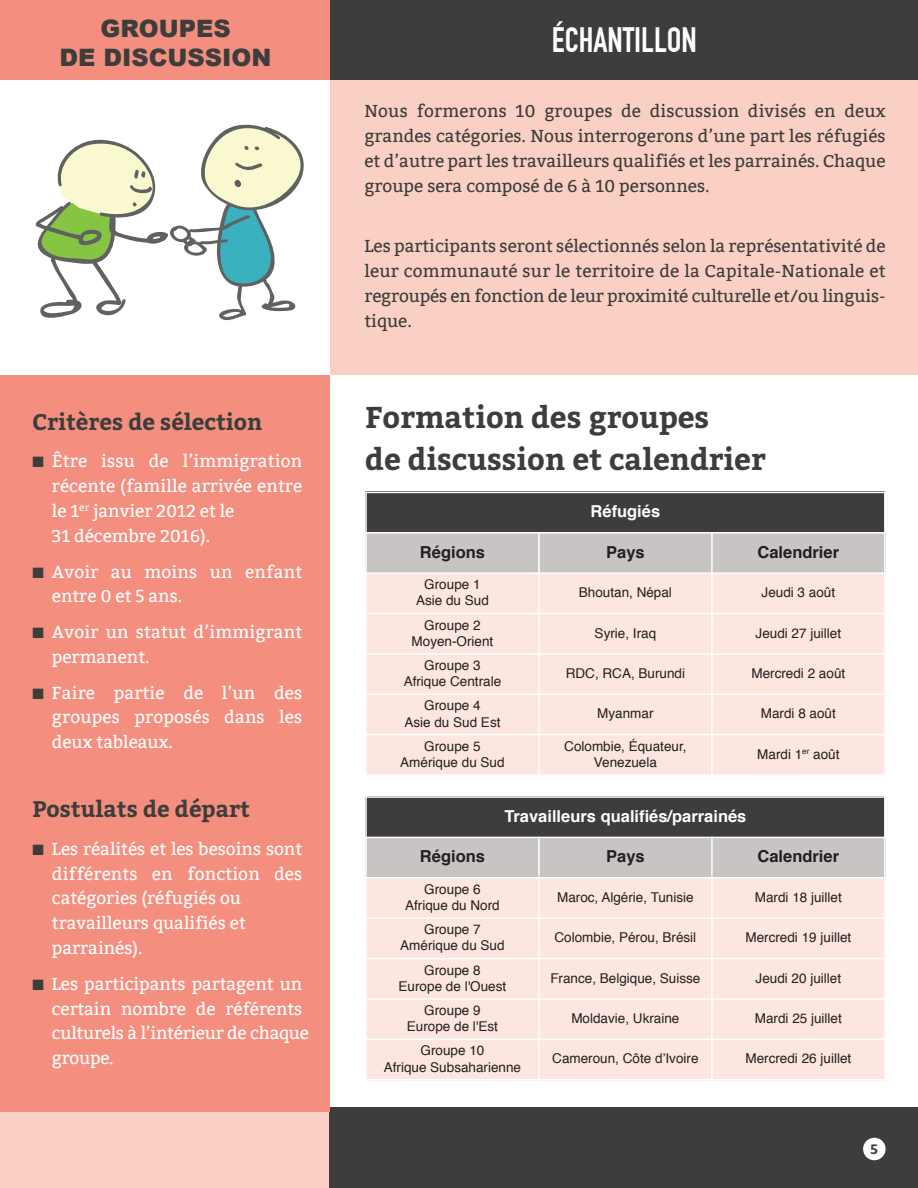
<style>
.page{position:relative;width:918px;height:1188px;background:#fff}
.page>*{position:absolute;margin:0;border:0;box-sizing:border-box;transform-origin:0 0}
.t1{font:700 34.5px "DIN Condensed";color:#fff}
.t2{font:700 30px/42px "Bitter";color:#3d3d3b}
.t3{font:900 24px/28.8px "Arial";color:#3d3d3b;text-align:center}
.t4{font:700 22.5px "Bitter";color:#3d3d3b}
.t5{font:17.25px/24.9px "Bitter";color:#fff}
.t6{font:17.25px/24.9px "Bitter";color:#3d3d3b;text-align:justify}
.t7{font:700 16.5px "Helvetica";color:#231f20}
.t8{font:700 16.5px "Helvetica";color:#fff}
.t9{font:13.5px/16.2px "Helvetica";color:#231f20;text-align:center}
.t10{font:700 13.5px "Bitter";color:#3d3d3b}
.s1{color:#3d3d3b}
</style>
<div class="page">
<div style="left:330px;top:73px;width:588px;height:302px;background:#fbd0c4"></div>
<div style="left:0;top:0;width:330px;height:80px;background:#f48f7f"></div>
<div style="left:330px;top:0;width:588px;height:80px;background:#3d3d3b"></div>
<div style="left:0;top:1108px;width:330px;height:80px;background:#fbd0c4"></div>
<div style="left:330px;top:1108px;width:588px;height:80px;background:#3d3d3b"></div>
<div style="left:863px;top:1138px;width:23px;height:22px;background:#fff;border-radius:50%"></div>
<div style="left:0;top:375px;width:330px;height:737px;background:#f48f7f"></div>
<div style="left:365px;top:492px;width:520px;height:41px;background:#3d3d3b"></div>
<div style="left:365px;top:533px;width:174px;height:40px;background:#c7c4c3"></div>
<div style="left:539px;top:533px;width:173px;height:40px;background:#c7c4c3"></div>
<div style="left:712px;top:533px;width:174px;height:40px;background:#c7c4c3"></div>
<div style="left:365px;top:573px;width:174px;height:41px;background:#fde6df"></div>
<div style="left:539px;top:573px;width:173px;height:41px;background:#fde6df"></div>
<div style="left:712px;top:573px;width:174px;height:41px;background:#fde6df"></div>
<div style="left:365px;top:614px;width:174px;height:40px;background:#fde6df"></div>
<div style="left:539px;top:614px;width:173px;height:40px;background:#fde6df"></div>
<div style="left:712px;top:614px;width:174px;height:40px;background:#fde6df"></div>
<div style="left:365px;top:654px;width:174px;height:40px;background:#fde6df"></div>
<div style="left:539px;top:654px;width:173px;height:40px;background:#fde6df"></div>
<div style="left:712px;top:654px;width:174px;height:40px;background:#fde6df"></div>
<div style="left:365px;top:694px;width:174px;height:41px;background:#fde6df"></div>
<div style="left:539px;top:694px;width:173px;height:41px;background:#fde6df"></div>
<div style="left:712px;top:694px;width:174px;height:41px;background:#fde6df"></div>
<div style="left:365px;top:735px;width:174px;height:41px;background:#fde6df"></div>
<div style="left:539px;top:735px;width:173px;height:41px;background:#fde6df"></div>
<div style="left:712px;top:735px;width:174px;height:41px;background:#fde6df"></div>
<hr style="left:365px;top:492px;width:2px;height:284px;background:#fff">
<hr style="left:538px;top:532px;width:2px;height:244px;background:#fff">
<hr style="left:711px;top:532px;width:2px;height:244px;background:#fff">
<hr style="left:884px;top:492px;width:2px;height:284px;background:#fff">
<hr style="left:365px;top:492px;width:521px;height:1px;background:#fff">
<hr style="left:365px;top:532px;width:521px;height:2px;background:#fff">
<hr style="left:365px;top:572px;width:521px;height:2px;background:#fff">
<hr style="left:365px;top:613px;width:521px;height:1px;background:#fff">
<hr style="left:365px;top:653px;width:521px;height:2px;background:#fff">
<hr style="left:365px;top:694px;width:521px;height:1px;background:#fff">
<hr style="left:365px;top:734px;width:521px;height:1px;background:#fff">
<hr style="left:365px;top:774px;width:521px;height:2px;background:#fff">
<div style="left:365px;top:796px;width:520px;height:41px;background:#3d3d3b"></div>
<div style="left:365px;top:837px;width:174px;height:41px;background:#c7c4c3"></div>
<div style="left:539px;top:837px;width:173px;height:41px;background:#c7c4c3"></div>
<div style="left:712px;top:837px;width:174px;height:41px;background:#c7c4c3"></div>
<div style="left:365px;top:878px;width:174px;height:40px;background:#fde6df"></div>
<div style="left:539px;top:878px;width:173px;height:40px;background:#fde6df"></div>
<div style="left:712px;top:878px;width:174px;height:40px;background:#fde6df"></div>
<div style="left:365px;top:918px;width:174px;height:41px;background:#fde6df"></div>
<div style="left:539px;top:918px;width:173px;height:41px;background:#fde6df"></div>
<div style="left:712px;top:918px;width:174px;height:41px;background:#fde6df"></div>
<div style="left:365px;top:959px;width:174px;height:40px;background:#fde6df"></div>
<div style="left:539px;top:959px;width:173px;height:40px;background:#fde6df"></div>
<div style="left:712px;top:959px;width:174px;height:40px;background:#fde6df"></div>
<div style="left:365px;top:999px;width:174px;height:40px;background:#fde6df"></div>
<div style="left:539px;top:999px;width:173px;height:40px;background:#fde6df"></div>
<div style="left:712px;top:999px;width:174px;height:40px;background:#fde6df"></div>
<div style="left:365px;top:1039px;width:174px;height:41px;background:#fde6df"></div>
<div style="left:539px;top:1039px;width:173px;height:41px;background:#fde6df"></div>
<div style="left:712px;top:1039px;width:174px;height:41px;background:#fde6df"></div>
<hr style="left:365px;top:796px;width:2px;height:284px;background:#fff">
<hr style="left:538px;top:837px;width:2px;height:243px;background:#fff">
<hr style="left:711px;top:837px;width:2px;height:243px;background:#fff">
<hr style="left:884px;top:796px;width:2px;height:284px;background:#fff">
<hr style="left:365px;top:796px;width:521px;height:2px;background:#fff">
<hr style="left:365px;top:837px;width:521px;height:1px;background:#fff">
<hr style="left:365px;top:877px;width:521px;height:2px;background:#fff">
<hr style="left:365px;top:917px;width:521px;height:2px;background:#fff">
<hr style="left:365px;top:958px;width:521px;height:1px;background:#fff">
<hr style="left:365px;top:998px;width:521px;height:2px;background:#fff">
<hr style="left:365px;top:1039px;width:521px;height:1px;background:#fff">
<hr style="left:365px;top:1079px;width:521px;height:1px;background:#fff">
<svg style="left:36px;top:125px;width:268px;height:195px"></svg>
<h3 class="t3" style="left:60px;top:14px;width:213px">GROUPES<br>DE DISCUSSION</h3>
<h3 class="t4" style="left:32px;top:405px;width:232px">Critères de sélection</h3>
<p class="t5" style="left:52px;top:449px;width:252px;text-indent:-19px"><span class="s1">■</span> Être issu de l’immigration récente (famille arrivée entre le 1<sup>er</sup> janvier 2012 et le<br>31 décembre 2016).</p>
<p class="t5" style="left:52px;top:559px;width:252px;text-indent:-19px"><span class="s1">■</span> Avoir au moins un enfant entre 0 et 5 ans.</p>
<p class="t5" style="left:52px;top:620px;width:252px;text-indent:-20px"><span class="s1">■</span> Avoir un statut d’immigrant permanent.</p>
<p class="t5" style="left:52px;top:680px;width:252px;text-align:justify;text-indent:-19px"><span class="s1">■</span> Faire partie de l’un des groupes proposés dans les deux tableaux.</p>
<h3 class="t4" style="left:32px;top:792px;width:219px">Postulats de départ</h3>
<p class="t5" style="left:52px;top:837px;width:252px;text-indent:-20px"><span class="s1">■</span> Les réalités et les besoins sont différents en fonction des catégories (réfugiés ou travailleurs qualifiés et parrainés).</p>
<p class="t5" style="left:52px;top:972px;width:259px;text-indent:-19px"><span class="s1">■</span> Les participants partagent un certain nombre de référents culturels à l’intérieur de chaque groupe.</p>
<h1 class="t1" style="left:552px;top:28px;width:146px">ÉCHANTILLON</h1>
<p class="t6" style="left:364px;top:99px;width:523px">Nous formerons 10 groupes de discussion divisés en deux grandes catégories. Nous interrogerons d’une part les réfugiés et d’autre part les travailleurs qualifiés et les parrainés. Chaque groupe sera composé de 6 à 10 personnes.</p>
<p class="t6" style="left:364px;top:234px;width:523px">Les participants seront sélectionnés selon la représentativité de leur communauté sur le territoire de la Capitale-Nationale et regroupés en fonction de leur proximité culturelle et/ou linguis&shy;tique.</p>
<h2 class="t2" style="left:365px;top:394px;width:402px">Formation des groupes<br>de discussion et calendrier</h2>
<p class="t8" style="left:591px;top:505px;width:71px">Réfugiés</p>
<p class="t7" style="left:420px;top:545px;width:67px">Régions</p>
<p class="t7" style="left:606px;top:545px;width:40px">Pays</p>
<p class="t7" style="left:758px;top:545px;width:83px">Calendrier</p>
<p class="t9" style="left:416px;top:577px;width:74px">Groupe 1<br>Asie du Sud</p>
<p class="t9" style="left:579px;top:586px;width:95px">Bhoutan, Népal</p>
<p class="t9" style="left:762px;top:586px;width:75px">Jeudi 3 août</p>
<p class="t9" style="left:412px;top:618px;width:83px">Groupe 2<br>Moyen-Orient</p>
<p class="t9" style="left:595px;top:626px;width:63px">Syrie, Iraq</p>
<p class="t9" style="left:756px;top:626px;width:87px">Jeudi 27 juillet</p>
<p class="t9" style="left:404px;top:658px;width:99px">Groupe 3<br>Afrique Centrale</p>
<p class="t9" style="left:566px;top:666px;width:121px">RDC, RCA, Burundi</p>
<p class="t9" style="left:751px;top:666px;width:95px">Mercredi 2 août</p>
<p class="t9" style="left:404px;top:699px;width:98px">Groupe 4<br>Asie du Sud Est</p>
<p class="t9" style="left:597px;top:707px;width:58px">Myanmar</p>
<p class="t9" style="left:761px;top:707px;width:77px">Mardi 8 août</p>
<p class="t9" style="left:400px;top:739px;width:106px">Groupe 5<br>Amérique du Sud</p>
<p class="t9" style="left:564px;top:739px;width:124px">Colombie, Équateur,<br>Venezuela</p>
<p class="t9" style="left:757px;top:747px;width:84px">Mardi 1<sup>er</sup> août</p>
<p class="t8" style="left:504px;top:809px;width:244px">Travailleurs qualifiés/parrainés</p>
<p class="t7" style="left:420px;top:850px;width:67px">Régions</p>
<p class="t7" style="left:606px;top:850px;width:40px">Pays</p>
<p class="t7" style="left:758px;top:850px;width:83px">Calendrier</p>
<p class="t9" style="left:405px;top:882px;width:96px">Groupe 6<br>Afrique du Nord</p>
<p class="t9" style="left:557px;top:890px;width:138px">Maroc, Algérie, Tunisie</p>
<p class="t9" style="left:755px;top:890px;width:89px">Mardi 18 juillet</p>
<p class="t9" style="left:400px;top:922px;width:106px">Groupe 7<br>Amérique du Sud</p>
<p class="t9" style="left:555px;top:931px;width:143px">Colombie, Pérou, Brésil</p>
<p class="t9" style="left:745px;top:931px;width:107px">Mercredi 19 juillet</p>
<p class="t9" style="left:399px;top:963px;width:109px">Groupe 8<br>Europe de l'Ouest</p>
<p class="t9" style="left:550px;top:971px;width:152px">France, Belgique, Suisse</p>
<p class="t9" style="left:756px;top:971px;width:87px">Jeudi 20 juillet</p>
<p class="t9" style="left:407px;top:1003px;width:93px">Groupe 9<br>Europe de l'Est</p>
<p class="t9" style="left:571px;top:1011px;width:110px">Moldavie, Ukraine</p>
<p class="t9" style="left:755px;top:1011px;width:89px">Mardi 25 juillet</p>
<p class="t9" style="left:384px;top:1044px;width:139px">Groupe 10<br>Afrique Subsaharienne</p>
<p class="t9" style="left:552px;top:1052px;width:148px">Cameroun, Côte d’Ivoire</p>
<p class="t9" style="left:745px;top:1052px;width:107px">Mercredi 26 juillet</p>
<p class="t10" style="left:870px;top:1139px;width:9px">5</p>
</div>
